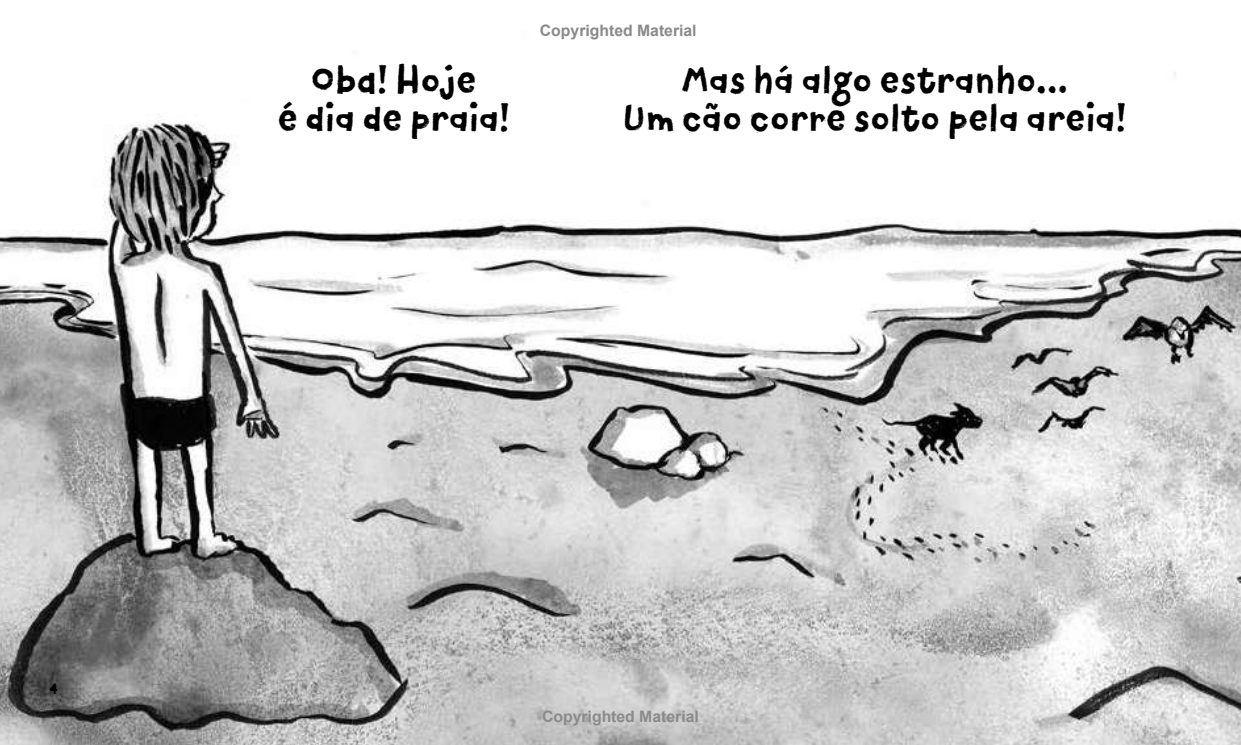
<style>
.page{position:relative;width:1241px;height:745px;background:#fff}
.page>*{position:absolute;margin:0;border:0;box-sizing:border-box;transform-origin:0 0}
.t1{font:38.5px/38.5px "Canvas Text Sans";color:#000;text-align:center}
.t2{font:17.5px "Canvas Text Sans Fill";color:#000}
.t3{font:700 15.75px "Arial";color:#8a8a8a}
</style>
<div class="page">
<img style="left:0;top:72px;width:1240px;height:672px">
<p class="t2" style="left:50px;top:678px;width:10px">4</p>
<p class="t3" style="left:540px;top:20px;width:158px">Copyrighted Material</p>
<p class="t1" style="left:277px;top:60px;width:234px">Oba! Hoje<br>é dia de praia!</p>
<p class="t1" style="left:622px;top:60px;width:505px">Mas há algo estranho…<br>Um cão corre solto pela areia!</p>
<p class="t3" style="left:542px;top:704px;width:158px">Copyrighted Material</p>
</div>
